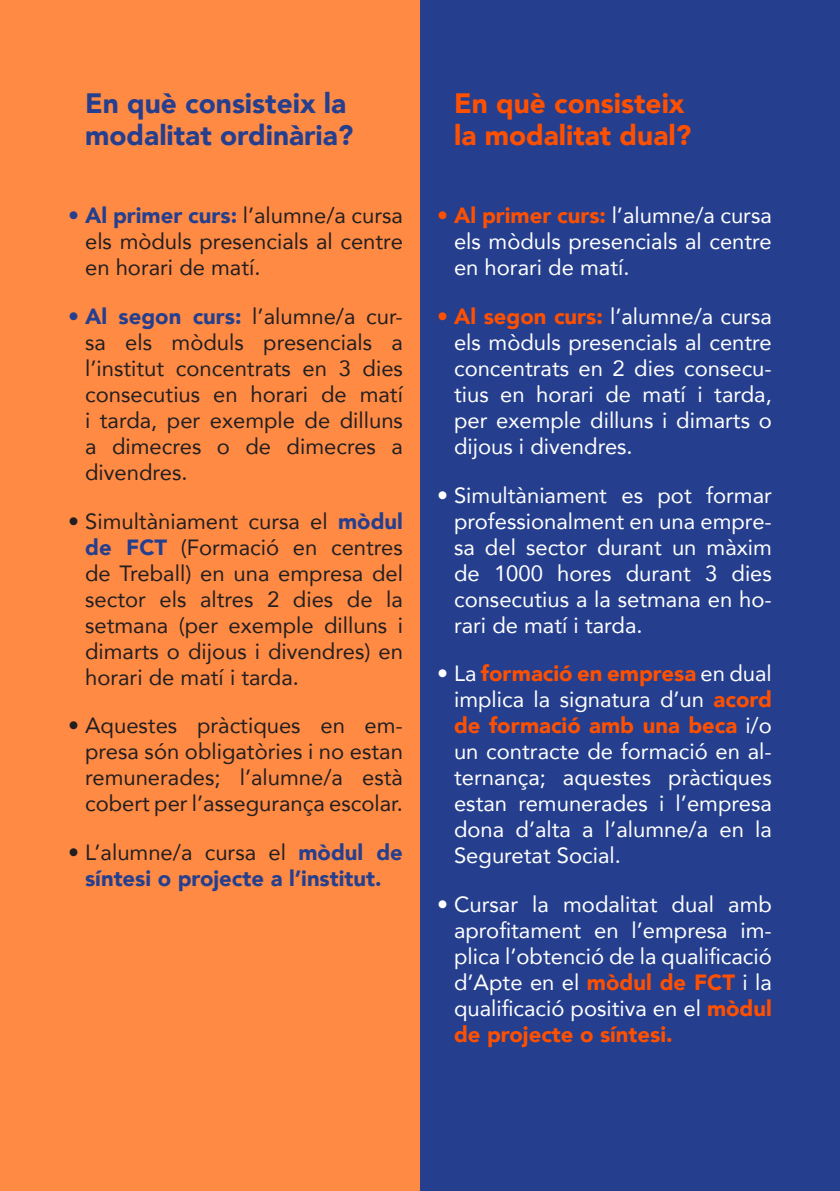
<style>
.page{position:relative;width:840px;height:1191px;background:#fff}
.page>*{position:absolute;margin:0;border:0;box-sizing:border-box;transform-origin:0 0}
.t1{font:900 28px/32px "Avenir";color:#253f8e}
.t2{font:900 28px/32px "Avenir";color:#ff5000}
.t3{font:22px/26px "Avenir";color:#fff;text-align:justify}
.t4{font:22px/26px "Avenir";color:#231f20;text-align:justify}
.t5{font:900 22px/26px "Avenir";color:#253f8e;text-align:center}
.s1{font-weight:900;color:#253f8e}
.s2{font-weight:400;color:#231f20}
.s3{font-weight:900;color:#ff5000}
</style>
<div class="page">
<div style="left:0;top:0;width:420px;height:1191px;background:#ff8a44"></div>
<div style="left:420px;top:0;width:419px;height:1191px;background:#253f8e"></div>
<p class="t1" style="left:85px;top:87px;width:270px">En què consisteix la modalitat ordinària?</p>
<p class="t4" style="left:85px;top:202px;width:319px;text-indent:-17px"><span class="s1">• Al primer curs:</span> l’alumne/a cursa els mòduls presencials al centre en horari de matí.</p>
<p class="t4" style="left:85px;top:302px;width:319px;text-indent:-17px"><span class="s1">• Al segon curs:</span> l’alumne/a cur&shy;sa els mòduls presencials a l’institut concentrats en 3 dies consecutius en horari de matí i tarda, per exemple de dilluns a dimecres o de dimecres a divendres.</p>
<p class="t4" style="left:85px;top:507px;width:319px;text-indent:-17px">• Simultàniament cursa el <span class="s1">mòdul de FCT</span> (Formació en centres de Treball) en una empresa del sector els altres 2 dies de la setmana (per exemple dilluns i dimarts o dijous i divendres) en horari de matí i tarda.</p>
<p class="t4" style="left:85px;top:712px;width:319px;text-indent:-17px">• Aquestes pràctiques en em&shy;presa són obligatòries i no estan remunerades; l’alumne/a està cobert per l’assegurança escolar.</p>
<p class="t5" style="left:68px;top:839px;width:336px"><span class="s2">• L’alumne/a cursa el</span> mòdul de síntesi o projecte a l’institut.</p>
<p class="t2" style="left:454px;top:87px;width:238px">En què consisteix la modalitat dual?</p>
<p class="t3" style="left:454px;top:202px;width:319px;text-indent:-17px"><span class="s3">• Al primer curs:</span> l’alumne/a cursa els mòduls presencials al centre en horari de matí.</p>
<p class="t3" style="left:454px;top:302px;width:319px;text-indent:-17px"><span class="s3">• Al segon curs:</span> l’alumne/a cursa els mòduls presencials al centre concentrats en 2 dies consecu&shy;tius en horari de matí i tarda, per exemple dilluns i dimarts o dijous i divendres.</p>
<p class="t3" style="left:454px;top:481px;width:319px;text-indent:-17px">• Simultàniament es pot formar professionalment en una empre&shy;sa del sector durant un màxim de 1000 hores durant 3 dies consecutius a la setmana en ho&shy;rari de matí i tarda.</p>
<p class="t3" style="left:454px;top:660px;width:319px;text-indent:-17px">• La <span class="s3">formació en empresa</span> en dual implica la signatura d’un <span class="s3">acord de formació amb una beca</span> i/o un contracte de formació en al&shy;ternança; aquestes pràctiques estan remunerades i l’empresa dona d’alta a l’alumne/a en la Seguretat Social.</p>
<p class="t3" style="left:454px;top:890px;width:319px;text-indent:-17px">• Cursar la modalitat dual amb aprofitament en l’empresa im&shy;plica l’obtenció de la qualificació d’Apte en el <span class="s3">mòdul de FCT</span> i la qualificació positiva en el <span class="s3">mòdul de projecte o síntesi.</span></p>
</div>
